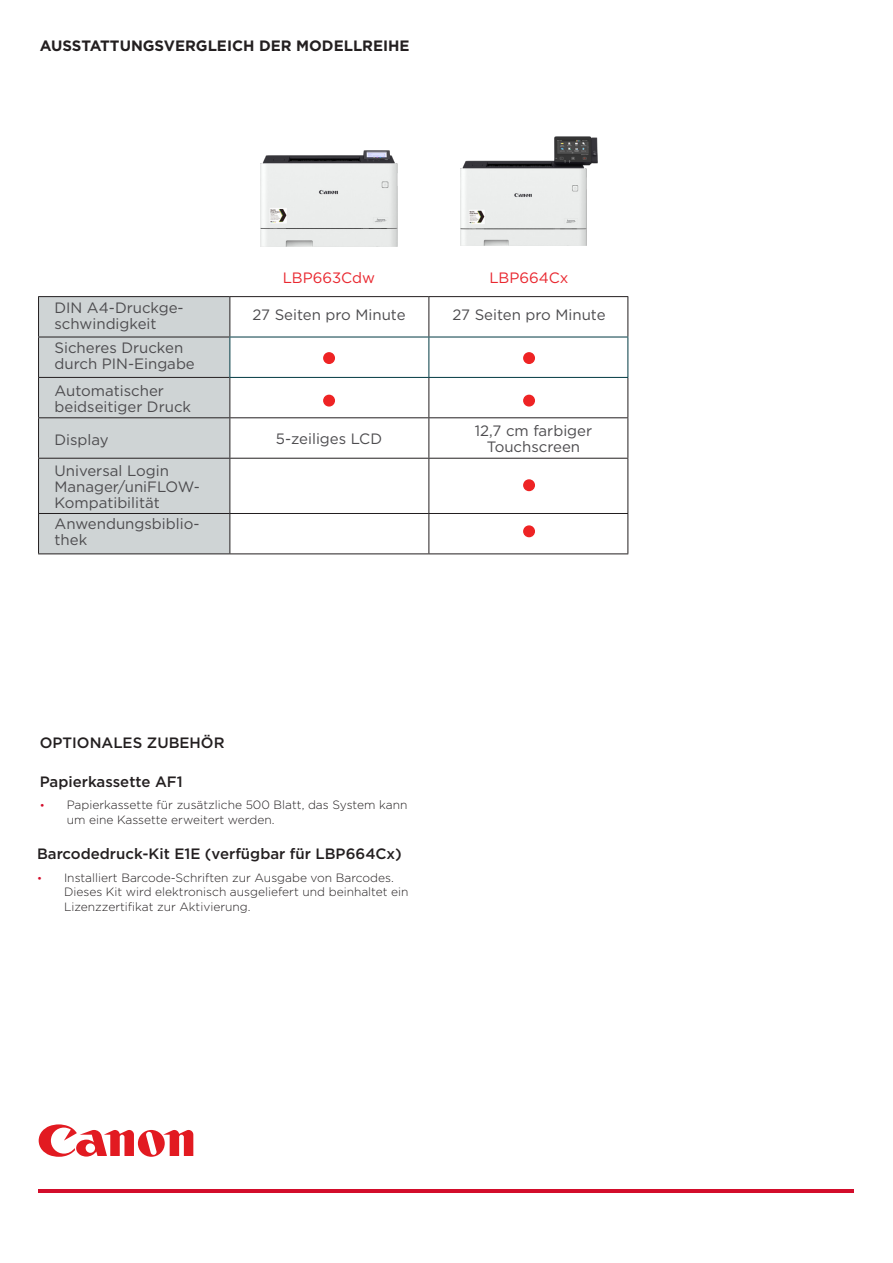
<style>
.page{position:relative;width:893px;height:1263px;background:#fff}
.page>*{position:absolute;margin:0;border:0;box-sizing:border-box;transform-origin:0 0}
.t1{font:15px/16.2px "Gotham";color:#4d4c4f}
.Product_name{font:500 15px "Gotham";color:#231f20}
.Product_name-2{font:700 15px "Gotham";color:#231f20}
.t2{font:15px "Gotham";color:#e9272f}
.t3{font:300 12px/14.4px "Gotham";color:#231f20}
.s1{font-weight:400;font-size:10.5px;color:#d30d2b}
</style>
<div class="page">
<svg style="left:39px;top:1124px;width:154px;height:33px"></svg>
<hr style="left:39px;top:1189px;width:815px;height:3px;background:#d30d2b">
<div style="left:39px;top:297px;width:190px;height:256px;background:#cfd4d5"></div>
<svg style="left:230px;top:297px;width:397px;height:256px"></svg>
<hr style="left:230px;top:296px;width:199px;height:1px;background:#231f20">
<hr style="left:230px;top:417px;width:199px;height:1px;background:#231f20">
<hr style="left:230px;top:458px;width:199px;height:1px;background:#231f20">
<hr style="left:230px;top:513px;width:199px;height:1px;background:#231f20">
<hr style="left:230px;top:553px;width:199px;height:1px;background:#231f20">
<hr style="left:429px;top:296px;width:199px;height:1px;background:#231f20">
<hr style="left:428px;top:297px;width:1px;height:40px;background:#231f20">
<hr style="left:428px;top:378px;width:1px;height:39px;background:#231f20">
<hr style="left:429px;top:417px;width:199px;height:1px;background:#231f20">
<hr style="left:428px;top:418px;width:1px;height:40px;background:#231f20">
<hr style="left:429px;top:458px;width:199px;height:1px;background:#231f20">
<hr style="left:428px;top:459px;width:1px;height:54px;background:#231f20">
<hr style="left:429px;top:513px;width:199px;height:1px;background:#231f20">
<hr style="left:428px;top:514px;width:1px;height:39px;background:#231f20">
<hr style="left:429px;top:553px;width:199px;height:1px;background:#231f20">
<hr style="left:627px;top:297px;width:1px;height:40px;background:#231f20">
<hr style="left:627px;top:378px;width:1px;height:39px;background:#231f20">
<hr style="left:627px;top:418px;width:1px;height:40px;background:#231f20">
<hr style="left:627px;top:459px;width:1px;height:54px;background:#231f20">
<hr style="left:627px;top:514px;width:1px;height:39px;background:#231f20">
<hr style="left:38px;top:296px;width:192px;height:1px;background:#231f20">
<hr style="left:38px;top:297px;width:1px;height:40px;background:#231f20">
<hr style="left:229px;top:297px;width:1px;height:40px;background:#231f20">
<hr style="left:38px;top:337px;width:191px;height:1px;background:#231f20">
<hr style="left:38px;top:337px;width:1px;height:40px;background:#231f20">
<hr style="left:38px;top:377px;width:191px;height:1px;background:#231f20">
<hr style="left:38px;top:378px;width:1px;height:39px;background:#231f20">
<hr style="left:229px;top:378px;width:1px;height:39px;background:#231f20">
<hr style="left:38px;top:417px;width:192px;height:1px;background:#231f20">
<hr style="left:38px;top:418px;width:1px;height:40px;background:#231f20">
<hr style="left:229px;top:418px;width:1px;height:40px;background:#231f20">
<hr style="left:38px;top:458px;width:192px;height:1px;background:#231f20">
<hr style="left:38px;top:459px;width:1px;height:54px;background:#231f20">
<hr style="left:229px;top:459px;width:1px;height:54px;background:#231f20">
<hr style="left:38px;top:513px;width:192px;height:1px;background:#231f20">
<hr style="left:38px;top:514px;width:1px;height:39px;background:#231f20">
<hr style="left:229px;top:514px;width:1px;height:39px;background:#231f20">
<hr style="left:38px;top:553px;width:192px;height:1px;background:#231f20">
<hr style="left:229px;top:337px;width:200px;height:1px;background:#003942">
<hr style="left:229px;top:337px;width:1px;height:40px;background:#003942">
<hr style="left:229px;top:377px;width:200px;height:1px;background:#003942">
<hr style="left:429px;top:337px;width:199px;height:1px;background:#003942">
<hr style="left:428px;top:337px;width:1px;height:40px;background:#003942">
<hr style="left:429px;top:377px;width:199px;height:1px;background:#003942">
<hr style="left:627px;top:337px;width:1px;height:40px;background:#003942">
<div style="left:324px;top:353px;width:10px;height:10px;background:#ee2324;border-radius:50%"></div>
<div style="left:323px;top:352px;width:12px;height:12px;border:2px solid #ee2324;border-radius:50%"></div>
<div style="left:324px;top:395px;width:10px;height:11px;background:#ee2324;border-radius:50%"></div>
<div style="left:323px;top:395px;width:12px;height:12px;border:2px solid #ee2324;border-radius:50%"></div>
<div style="left:524px;top:395px;width:10px;height:11px;background:#ee2324;border-radius:50%"></div>
<div style="left:523px;top:395px;width:12px;height:12px;border:2px solid #ee2324;border-radius:50%"></div>
<div style="left:524px;top:353px;width:10px;height:10px;background:#ee2324;border-radius:50%"></div>
<div style="left:523px;top:352px;width:12px;height:12px;border:2px solid #ee2324;border-radius:50%"></div>
<div style="left:524px;top:480px;width:10px;height:10px;background:#ee2324;border-radius:50%"></div>
<div style="left:523px;top:479px;width:12px;height:12px;border:2px solid #ee2324;border-radius:50%"></div>
<div style="left:524px;top:526px;width:10px;height:10px;background:#ee2324;border-radius:50%"></div>
<div style="left:523px;top:525px;width:12px;height:12px;border:2px solid #ee2324;border-radius:50%"></div>
<img style="left:261px;top:150px;width:136px;height:97px">
<img style="left:461px;top:137px;width:136px;height:108px">
<p class="Product_name-2" style="left:40px;top:35px;width:371px">AUSSTATTUNGSVERGLEICH DER MODELLREIHE</p>
<p class="t1" style="left:55px;top:299px;width:131px">DIN A4-Druckge&shy;schwindigkeit</p>
<p class="t1" style="left:55px;top:339px;width:142px">Sicheres Drucken durch PIN-Eingabe</p>
<p class="t1" style="left:55px;top:382px;width:138px">Automatischer beidseitiger Druck</p>
<p class="t1" style="left:55px;top:431px;width:56px">Display</p>
<p class="t1" style="left:55px;top:462px;width:147px">Universal Login<br>Manager/uniFLOW-<br>Kompatibilität</p>
<p class="t1" style="left:55px;top:515px;width:146px">Anwendungsbiblio&shy;thek</p>
<p class="t2" style="left:283px;top:268px;width:94px">LBP663Cdw</p>
<p class="t1" style="left:252px;top:307px;width:155px">27 Seiten pro Minute</p>
<p class="t1" style="left:452px;top:307px;width:155px">27 Seiten pro Minute</p>
<p class="t2" style="left:489px;top:268px;width:81px">LBP664Cx</p>
<p class="t1" style="left:276px;top:430px;width:108px">5-zeiliges LCD</p>
<p class="t1" style="left:475px;top:422px;width:119px;text-align:center">12,7 cm farbiger<br>Touchscreen</p>
<p class="Product_name" style="left:40px;top:733px;width:186px">OPTIONALES ZUBEHÖR</p>
<p class="Product_name" style="left:40px;top:771px;width:144px">Papierkassette AF1</p>
<p class="t3" style="left:67px;top:798px;width:342px;text-indent:-27px"><span class="s1">•</span> Papierkassette für zusätzliche 500 Blatt, das System kann um eine Kassette erweitert werden.</p>
<p class="Product_name" style="left:37px;top:844px;width:366px">Barcodedruck-Kit E1E (verfügbar für LBP664Cx)</p>
<p class="t3" style="left:64px;top:870px;width:346px;text-indent:-27px"><span class="s1">•</span> Installiert Barcode-Schriften zur Ausgabe von Barcodes.<br>Dieses Kit wird elektronisch ausgeliefert und beinhaltet ein<br>Lizenzzertifikat zur Aktivierung.</p>
</div>
